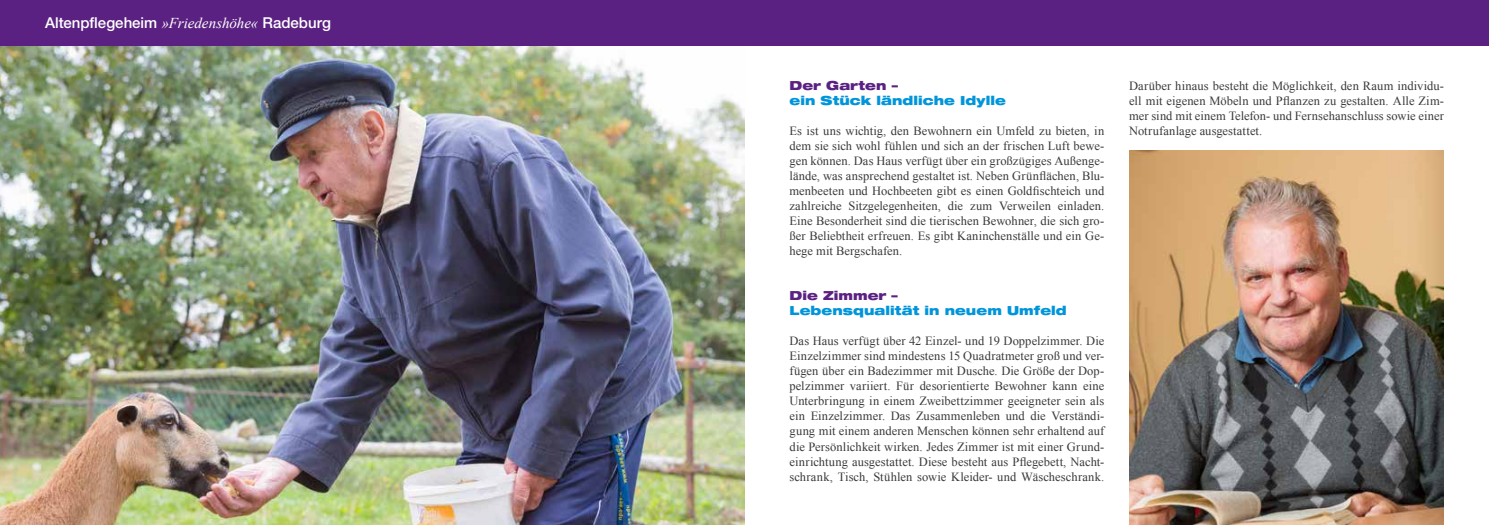
<style>
.page{position:relative;width:1489px;height:525px;background:#fff}
.page>*{position:absolute;margin:0;border:0;box-sizing:border-box;transform-origin:0 0}
.t1{font:500 15px "Helvetica Neue LT Std";color:#fff}
.t2{font:12.5px/15px "Times New Roman";letter-spacing:.005em;color:#3a3a39;text-align:justify}
.t3{font:900 expanded 12.5px "Helvetica Neue LT Std";letter-spacing:.005em;color:#0095da}
.t4{font:900 expanded 12.5px "Helvetica Neue LT Std";letter-spacing:.005em;color:#5b2182}
.s1{font-family:"Times New Roman";font-weight:400;font-style:italic}
</style>
<div class="page">
<img style="left:0;top:45px;width:744px;height:479px">
<div style="left:0;top:0;width:1488px;height:45px;background:#5b2182"></div>
<img style="left:1129px;top:150px;width:314px;height:374px">
<p class="t1" style="left:45px;top:13px;width:287px">Altenpflegeheim <span class="s1">»Friedenshöhe«</span> Radeburg</p>
<p class="t4" style="left:789px;top:77px;width:110px">Der Garten –</p>
<p class="t3" style="left:789px;top:92px;width:218px">ein Stück ländliche Idylle</p>
<p class="t2" style="left:789px;top:123px;width:316px">Es ist uns wichtig, den Bewohnern ein Umfeld zu bieten, in dem sie sich wohl fühlen und sich an der frischen Luft bewe&shy;gen können. Das Haus verfügt über ein großzügiges Außenge&shy;lände, was ansprechend gestaltet ist. Neben Grünflächen, Blu&shy;menbeeten und Hochbeeten gibt es einen Goldfischteich und zahlreiche Sitzgelegenheiten, die zum Verweilen einladen.<br>Eine Besonderheit sind die tierischen Bewohner, die sich gro&shy;ßer Beliebtheit erfreuen. Es gibt Kaninchenställe und ein Ge&shy;hege mit Bergschafen.</p>
<p class="t4" style="left:789px;top:287px;width:110px">Die Zimmer –</p>
<p class="t3" style="left:789px;top:302px;width:279px">Lebensqualität in neuem Umfeld</p>
<p class="t2" style="left:789px;top:333px;width:316px">Das Haus verfügt über 42 Einzel- und 19 Doppelzimmer. Die Einzelzimmer sind mindestens 15 Quadratmeter groß und ver&shy;fügen über ein Badezimmer mit Dusche. Die Größe der Dop&shy;pelzimmer variiert. Für desorientierte Bewohner kann eine Unterbringung in einem Zweibettzimmer geeigneter sein als ein Einzelzimmer. Das Zusammenleben und die Verständi&shy;gung mit einem anderen Menschen können sehr erhaltend auf die Persönlichkeit wirken. Jedes Zimmer ist mit einer Grund&shy;einrichtung ausgestattet. Diese besteht aus Pflegebett, Nacht&shy;schrank, Tisch, Stühlen sowie Kleider- und Wäscheschrank.</p>
<p class="t2" style="left:1129px;top:78px;width:316px">Darüber hinaus besteht die Möglichkeit, den Raum individu&shy;ell mit eigenen Möbeln und Pflanzen zu gestalten. Alle Zim&shy;mer sind mit einem Telefon- und Fernsehanschluss sowie einer Notrufanlage ausgestattet.</p>
</div>
